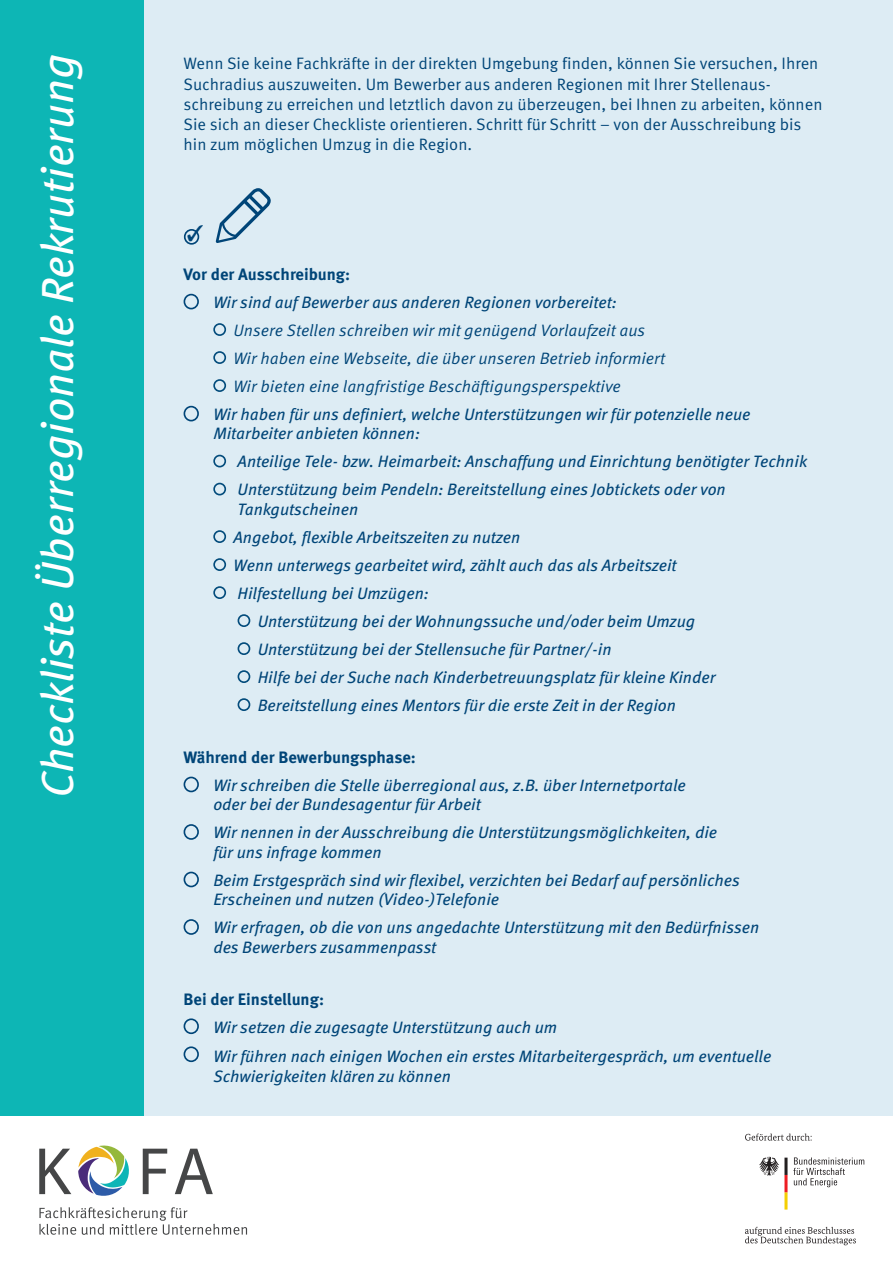
<style>
.page{position:relative;width:893px;height:1263px;background:#fff}
.page>*{position:absolute;margin:0;border:0;box-sizing:border-box;transform-origin:0 0}
.t1{font:italic 45px "Meta OT";color:#fff}
.t2{font:italic 16.5px/28px "Meta OT";color:#004578}
.t3{font:16.5px/20.2px "Meta OT Norm";color:#004578}
.t4{font:16.5px/28px "Meta OT Norm Ita";color:#004578}
.t5{font:700 16.5px "Meta OT";color:#004578}
</style>
<div class="page">
<div style="left:0;top:0;width:893px;height:1116px;background:#ddecf4"></div>
<div style="left:0;top:0;width:143px;height:1116px;background:#0db6b5"></div>
<div style="left:184px;top:294px;width:15px;height:15px;border:2px solid #004578;border-radius:50%"></div>
<div style="left:213px;top:323px;width:13px;height:13px;border:2px solid #034c7c;border-radius:50%"></div>
<div style="left:213px;top:351px;width:13px;height:13px;border:2px solid #034c7c;border-radius:50%"></div>
<div style="left:213px;top:379px;width:13px;height:13px;border:2px solid #034c7c;border-radius:50%"></div>
<div style="left:184px;top:406px;width:15px;height:15px;border:2px solid #004578;border-radius:50%"></div>
<div style="left:213px;top:455px;width:13px;height:12px;border:2px solid #034c7c;border-radius:50%"></div>
<div style="left:213px;top:483px;width:13px;height:12px;border:2px solid #034c7c;border-radius:50%"></div>
<div style="left:213px;top:530px;width:13px;height:13px;border:2px solid #034c7c;border-radius:50%"></div>
<div style="left:213px;top:558px;width:13px;height:13px;border:2px solid #034c7c;border-radius:50%"></div>
<div style="left:213px;top:586px;width:13px;height:13px;border:2px solid #034c7c;border-radius:50%"></div>
<div style="left:238px;top:614px;width:12px;height:13px;border:2px solid #034c7c;border-radius:50%"></div>
<div style="left:238px;top:642px;width:12px;height:13px;border:2px solid #034c7c;border-radius:50%"></div>
<div style="left:238px;top:670px;width:12px;height:13px;border:2px solid #034c7c;border-radius:50%"></div>
<div style="left:238px;top:698px;width:12px;height:13px;border:2px solid #034c7c;border-radius:50%"></div>
<div style="left:184px;top:777px;width:15px;height:15px;border:2px solid #004578;border-radius:50%"></div>
<div style="left:184px;top:824px;width:15px;height:16px;border:2px solid #004578;border-radius:50%"></div>
<div style="left:184px;top:872px;width:15px;height:15px;border:2px solid #004578;border-radius:50%"></div>
<div style="left:184px;top:919px;width:15px;height:16px;border:2px solid #004578;border-radius:50%"></div>
<div style="left:184px;top:1018px;width:15px;height:16px;border:2px solid #004578;border-radius:50%"></div>
<div style="left:184px;top:1046px;width:15px;height:16px;border:2px solid #004578;border-radius:50%"></div>
<svg style="left:78px;top:1145px;width:51px;height:51px"></svg>
<svg style="left:39px;top:1149px;width:32px;height:45px"></svg>
<svg style="left:143px;top:1149px;width:24px;height:45px"></svg>
<svg style="left:175px;top:1149px;width:38px;height:45px"></svg>
<svg style="left:39px;top:1207px;width:208px;height:28px"></svg>
<svg style="left:759px;top:1157px;width:28px;height:52px"></svg>
<svg style="left:793px;top:1157px;width:71px;height:30px"></svg>
<svg style="left:745px;top:1133px;width:67px;height:7px"></svg>
<svg style="left:745px;top:1227px;width:111px;height:18px"></svg>
<svg style="left:216px;top:188px;width:55px;height:55px"></svg>
<div style="left:184px;top:229px;width:15px;height:16px;border:2px solid #004578;border-radius:50%"></div>
<svg style="left:187px;top:229px;width:13px;height:12px"></svg>
<h1 class="t1" style="left:32px;top:798px;width:747px;rotate:-90deg">Checkliste Überregionale Rekrutierung</h1>
<p class="t3" style="left:184px;top:54px;width:640px">Wenn Sie keine Fachkräfte in der direkten Umgebung finden, können Sie versuchen, Ihren Suchradius auszuweiten. Um Bewerber aus anderen Regionen mit Ihrer Stellenaus&shy;schreibung zu erreichen und letztlich davon zu überzeugen, bei Ihnen zu arbeiten, können Sie sich an dieser Checkliste orientieren. Schritt für Schritt – von der Ausschreibung bis hin zum möglichen Umzug in die Region.</p>
<p class="t5" style="left:184px;top:264px;width:168px">Vor der Ausschreibung:</p>
<p class="t2" style="left:213px;top:289px;width:405px">Wir sind auf Bewerber aus anderen Regionen vorbereitet:</p>
<p class="t4" style="left:234px;top:317px;width:433px">Unsere Stellen schreiben wir mit genügend Vorlaufzeit aus<br>Wir haben eine Webseite, die über unseren Betrieb informiert<br>Wir bieten eine langfristige Beschäftigungsperspektive</p>
<p class="t2" style="left:213px;top:405px;width:539px;line-height:19.5px">Wir haben für uns definiert, welche Unterstützungen wir für potenzielle neue<br>Mitarbeiter anbieten können:</p>
<p class="t2" style="left:238px;top:448px;width:571px">Anteilige Tele- bzw. Heimarbeit: Anschaffung und Einrichtung benötigter Technik<br>Unterstützung beim Pendeln: Bereitstellung eines Jobtickets oder von</p>
<p class="t2" style="left:234px;top:496px;width:445px">Tankgutscheinen<br>Angebot, flexible Arbeitszeiten zu nutzen<br>Wenn unterwegs gearbeitet wird, zählt auch das als Arbeitszeit Hilfestellung bei Umzügen:</p>
<p class="t2" style="left:258px;top:608px;width:460px">Unterstützung bei der Wohnungssuche und/oder beim Umzug Unterstützung bei der Stellensuche für Partner/-in<br>Hilfe bei der Suche nach Kinderbetreuungsplatz für kleine Kinder Bereitstellung eines Mentors für die erste Zeit in der Region</p>
<p class="t5" style="left:184px;top:747px;width:234px">Während der Bewerbungsphase:</p>
<p class="t2" style="left:213px;top:776px;width:474px;line-height:19.5px">Wir schreiben die Stelle überregional aus, z.B. über Internetportale oder bei der Bundesagentur für Arbeit</p>
<p class="t2" style="left:213px;top:823px;width:505px;line-height:19.5px">Wir nennen in der Ausschreibung die Unterstützungsmöglichkeiten, die für uns infrage kommen</p>
<p class="t2" style="left:213px;top:871px;width:528px;line-height:19.5px">Beim Erstgespräch sind wir flexibel, verzichten bei Bedarf auf persönliches<br>Erscheinen und nutzen (Video-)Telefonie</p>
<p class="t2" style="left:213px;top:918px;width:547px;line-height:19.5px">Wir erfragen, ob die von uns angedachte Unterstützung mit den Bedürfnissen des Bewerbers zusammenpasst</p>
<p class="t5" style="left:184px;top:989px;width:142px">Bei der Einstellung:</p>
<p class="t2" style="left:213px;top:1012px;width:560px;line-height:29.5px">Wir setzen die zugesagte Unterstützung auch um<br>Wir führen nach einigen Wochen ein erstes Mitarbeitergespräch, um eventuelle</p>
<p class="t2" style="left:213px;top:1062px;width:239px">Schwierigkeiten klären zu können</p>
</div>
